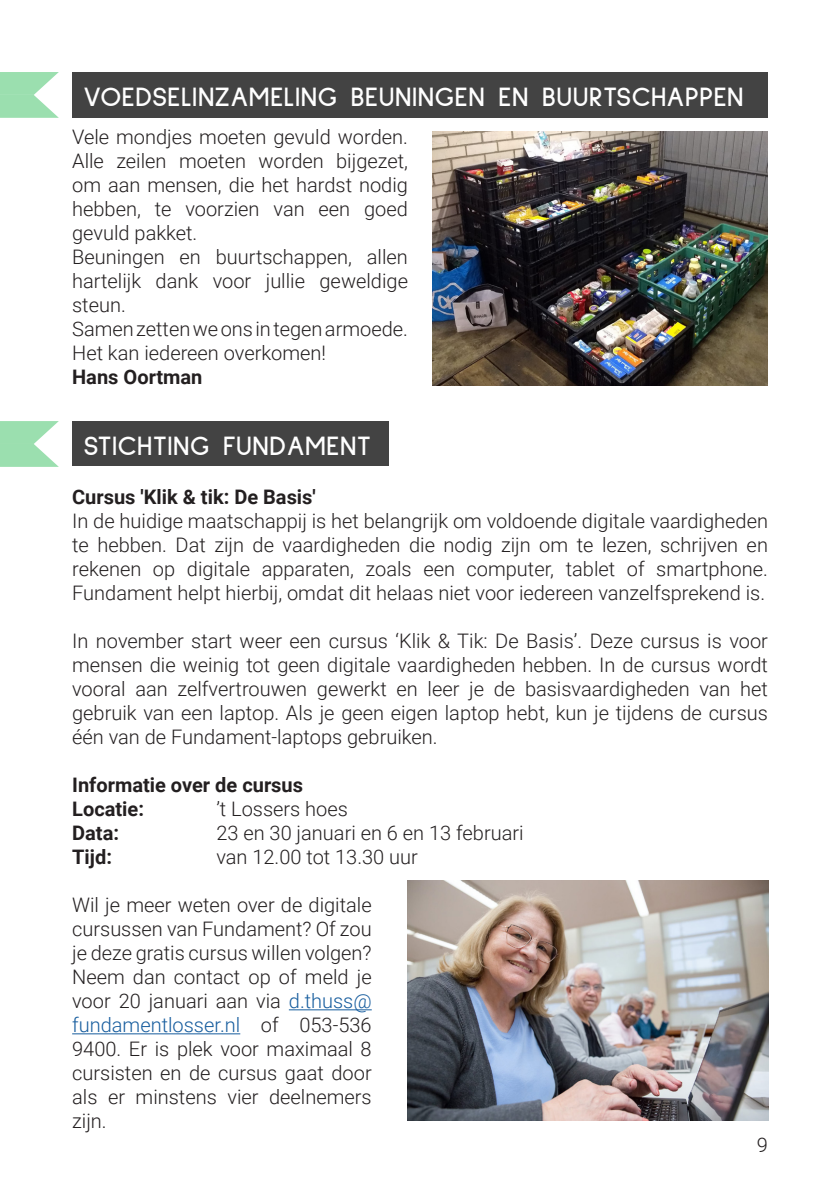
<style>
.page{position:relative;width:840px;height:1191px;background:#fff}
.page>*{position:absolute;margin:0;border:0;box-sizing:border-box;transform-origin:0 0}
.Titels{font:700 28px "Sulphur Point";letter-spacing:.02em;color:#fff}
.Basis_Tekst{font:300 20px/24px "Roboto";color:#231f20;text-align:justify}
.Basis_Tekst-2{font:700 20px "Roboto";color:#231f20}
.s1{color:#175d9e}
</style>
<div class="page">
<hr style="left:289px;top:1009px;width:82px;height:1px;background:#175d9e">
<hr style="left:72px;top:1033px;width:168px;height:1px;background:#175d9e">
<div style="left:72px;top:72px;width:695px;height:46px;background:#434343"></div>
<div style="left:72px;top:421px;width:316px;height:45px;background:#434343"></div>
<svg style="left:0;top:72px;width:59px;height:46px"></svg>
<svg style="left:0;top:421px;width:59px;height:46px"></svg>
<img style="left:408px;top:880px;width:359px;height:240px">
<img style="left:432px;top:131px;width:335px;height:254px">
<p class="Titels" style="left:83px;top:81px;width:661px">VOEDSELINZAMELING BEUNINGEN EN BUURTSCHAPPEN</p>
<p class="Basis_Tekst" style="left:72px;top:124px;width:337px">Vele mondjes moeten gevuld worden.<br>Alle zeilen moeten worden bijgezet, om aan mensen, die het hardst nodig hebben, te voorzien van een goed gevuld pakket.</p>
<p class="Basis_Tekst" style="left:72px;top:244px;width:337px">Beuningen en buurtschappen, allen hartelijk dank voor jullie geweldige steun.</p>
<p class="Basis_Tekst" style="left:72px;top:316px;width:337px">Samen zetten we ons in tegen armoede.<br>Het kan iedereen overkomen!</p>
<p class="Basis_Tekst-2" style="left:72px;top:363px;width:132px">Hans Oortman</p>
<p class="Titels" style="left:83px;top:429px;width:289px">STICHTING FUNDAMENT</p>
<p class="Basis_Tekst-2" style="left:72px;top:483px;width:245px">Cursus 'Klik &amp; tik: De Basis'</p>
<p class="Basis_Tekst" style="left:72px;top:508px;width:697px">In de huidige maatschappij is het belangrijk om voldoende digitale vaardigheden te hebben. Dat zijn de vaardigheden die nodig zijn om te lezen, schrijven en rekenen op digitale apparaten, zoals een computer, tablet of smartphone.<br>Fundament helpt hierbij, omdat dit helaas niet voor iedereen vanzelfsprekend is.</p>
<p class="Basis_Tekst" style="left:72px;top:628px;width:697px">In november start weer een cursus ‘Klik &amp; Tik: De Basis’. Deze cursus is voor mensen die weinig tot geen digitale vaardigheden hebben. In de cursus wordt vooral aan zelfvertrouwen gewerkt en leer je de basisvaardigheden van het gebruik van een laptop. Als je geen eigen laptop hebt, kun je tijdens de cursus één van de Fundament-laptops gebruiken.</p>
<p class="Basis_Tekst-2" style="left:72px;top:771px;width:232px">Informatie over de cursus</p>
<p class="Basis_Tekst-2" style="left:72px;top:795px;width:73px">Locatie:</p>
<p class="Basis_Tekst" style="left:216px;top:796px;width:133px">’t Lossers hoes</p>
<p class="Basis_Tekst-2" style="left:72px;top:819px;width:48px">Data:</p>
<p class="Basis_Tekst" style="left:216px;top:820px;width:309px">23 en 30 januari en 6 en 13 februari</p>
<p class="Basis_Tekst-2" style="left:72px;top:843px;width:41px">Tijd:</p>
<p class="Basis_Tekst" style="left:216px;top:844px;width:203px">van 12.00 tot 13.30 uur</p>
<p class="Basis_Tekst" style="left:72px;top:892px;width:301px">Wil je meer weten over de digitale cursussen van Fundament? Of zou je deze gratis cursus willen volgen?<br>Neem dan contact op of meld je voor 20 januari aan via <span class="s1">d.thuss@ fundamentlosser.nl</span> of 053-536<br>9400. Er is plek voor maximaal 8 cursisten en de cursus gaat door als er minstens vier deelnemers zijn.</p>
<p class="Basis_Tekst" style="left:756px;top:1132px;width:13px">9</p>
</div>
